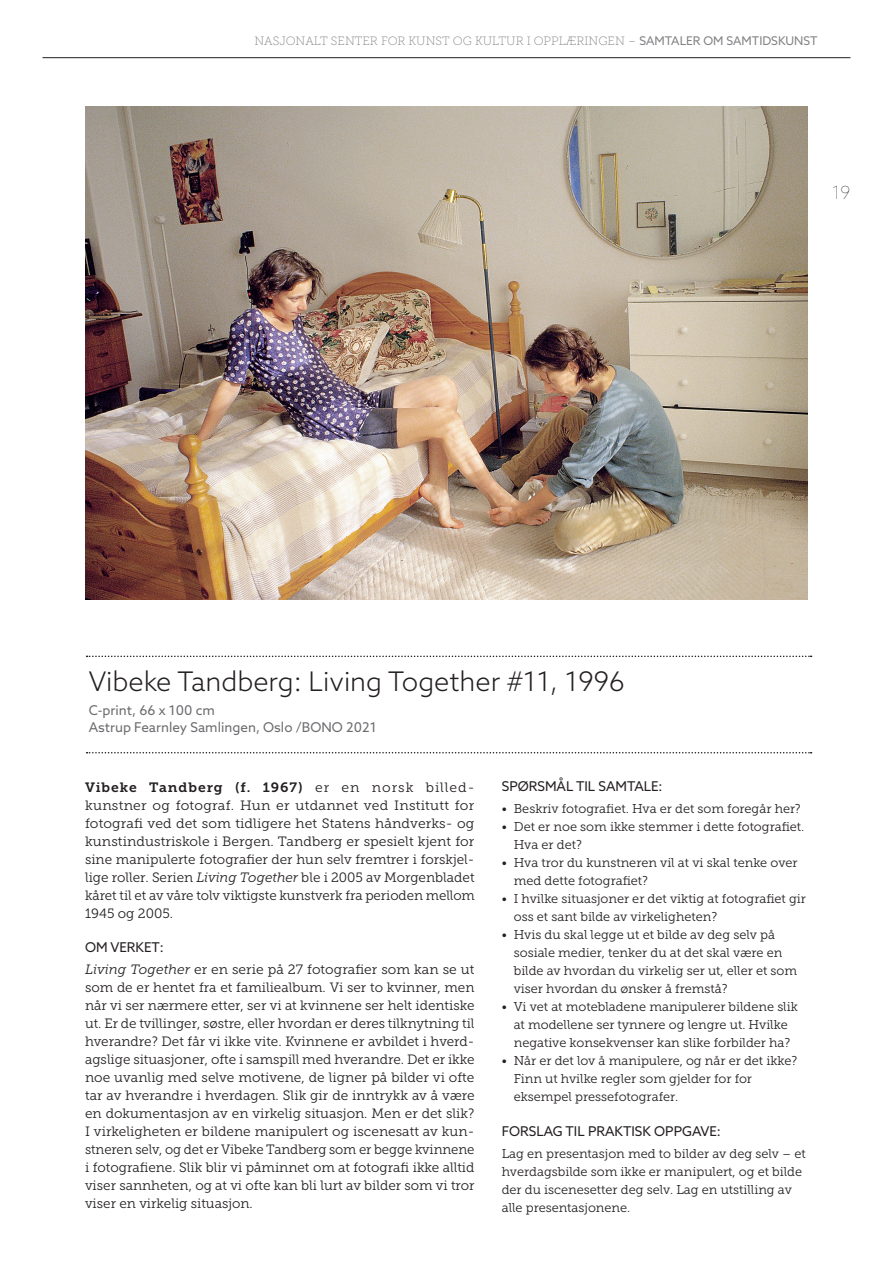
<style>
.page{position:relative;width:893px;height:1263px;background:#fff}
.page>*{position:absolute;margin:0;border:0;box-sizing:border-box;transform-origin:0 0}
.Kunster_tittel{font:300 27px "Azo Sans";color:#231f20}
.t1{font:100 18px "Azo Sans";color:#231f20}
.Brødtekst{font:13.5px/18px "Museo Slab 300";color:#231f20;text-align:justify}
.Mellomtittel{font:13.5px "Azo Sans";color:#231f20}
.Undertekst{font:13.5px/16.2px "Azo Sans";color:#6c6d70}
.Brødtekst-2{font:12.75px/18px "Museo Slab 300";color:#231f20}
.t2{font:12px "Museo Slab 100";color:#808285}
.s1{font-family:"Azo Sans"}
.s2{font-family:"Museo Slab 700"}
.s3{font-style:italic}
</style>
<div class="page">
<hr style="left:43px;top:57px;width:807px;height:1px;background:#231f20">
<img style="left:86px;top:106px;width:721px;height:494px">
<svg style="left:87px;top:656px;width:725px;height:1px"></svg>
<svg style="left:87px;top:752px;width:725px;height:1px"></svg>
<p class="t2" style="left:255px;top:35px;width:564px">NASJONALT SENTER FOR KUNST OG KULTUR I OPPLÆRINGEN – <span class="s1">SAMTALER OM SAMTIDSKUNST</span></p>
<h2 class="t1" style="left:832px;top:181px;width:20px">19</h2>
<p class="Kunster_tittel" style="left:89px;top:663px;width:538px">Vibeke Tandberg: Living Together #11, 1996</p>
<p class="Undertekst" style="left:89px;top:702px;width:289px">C-print, 66 x 100 cm<br>Astrup Fearnley Samlingen, Oslo /BONO 2021</p>
<p class="Brødtekst" style="left:85px;top:778px;width:391px"><span class="s2">Vibeke Tandberg (f. 1967)</span> er en norsk billed&shy;kunstner og fotograf. Hun er utdannet ved Institutt for fotografi ved det som tidligere het Statens håndverks- og kunstindustriskole i Bergen. Tandberg er spesielt kjent for sine manipulerte fotografier der hun selv fremtrer i forskjel&shy;lige roller. Serien <span class="s3">Living Together</span> ble i 2005 av Morgenbladet kåret til et av våre tolv viktigste kunstverk fra perioden mellom 1945 og 2005.</p>
<p class="Mellomtittel" style="left:85px;top:938px;width:80px">OM VERKET:</p>
<p class="Brødtekst" style="left:85px;top:960px;width:391px"><span class="s3">Living Together</span> er en serie på 27 fotografier som kan se ut som de er hentet fra et familiealbum. Vi ser to kvinner, men når vi ser nærmere etter, ser vi at kvinnene ser helt identiske ut. Er de tvillinger, søstre, eller hvordan er deres tilknytning til hverandre? Det får vi ikke vite. Kvinnene er avbildet i hverd&shy;agslige situasjoner, ofte i samspill med hverandre. Det er ikke noe uvanlig med selve motivene, de ligner på bilder vi ofte tar av hverandre i hverdagen. Slik gir de inntrykk av å være en dokumentasjon av en virkelig situasjon. Men er det slik?<br>I virkeligheten er bildene manipulert og iscenesatt av kun&shy;stneren selv, og det er Vibeke Tandberg som er begge kvinnene i fotografiene. Slik blir vi påminnet om at fotografi ikke alltid viser sannheten, og at vi ofte kan bli lurt av bilder som vi tror viser en virkelig situasjon.</p>
<p class="Mellomtittel" style="left:502px;top:777px;width:162px">SPØRSMÅL TIL SAMTALE:</p>
<p class="Brødtekst-2" style="left:502px;top:800px;width:300px">• Beskriv fotografiet. Hva er det som foregår her?</p>
<p class="Brødtekst-2" style="left:514px;top:818px;width:292px;text-indent:-12px">• Det er noe som ikke stemmer i dette fotografiet.<br>Hva er det?</p>
<p class="Brødtekst-2" style="left:514px;top:854px;width:285px;text-indent:-12px">• Hva tror du kunstneren vil at vi skal tenke over med dette fotografiet?</p>
<p class="Brødtekst-2" style="left:514px;top:890px;width:294px;text-indent:-12px">• I hvilke situasjoner er det viktig at fotografiet gir oss et sant bilde av virkeligheten?</p>
<p class="Brødtekst-2" style="left:514px;top:926px;width:285px;text-indent:-12px">• Hvis du skal legge ut et bilde av deg selv på sosiale medier, tenker du at det skal være en bilde av hvordan du virkelig ser ut, eller et som viser hvordan du ønsker å fremstå?</p>
<p class="Brødtekst-2" style="left:502px;top:998px;width:298px;text-align:center">• Vi vet at motebladene manipulerer bildene slik at modellene ser tynnere og lengre ut. Hvilke negative konsekvenser kan slike forbilder ha?</p>
<p class="Brødtekst-2" style="left:514px;top:1052px;width:285px;text-indent:-12px">• Når er det lov å manipulere, og når er det ikke?<br>Finn ut hvilke regler som gjelder for for eksempel pressefotografer.</p>
<p class="Mellomtittel" style="left:502px;top:1122px;width:220px">FORSLAG TIL PRAKTISK OPPGAVE:</p>
<p class="Brødtekst-2" style="left:502px;top:1144px;width:306px">Lag en presentasjon med to bilder av deg selv – et hverdagsbilde som ikke er manipulert, og et bilde der du iscenesetter deg selv. Lag en utstilling av alle presentasjonene.</p>
</div>
